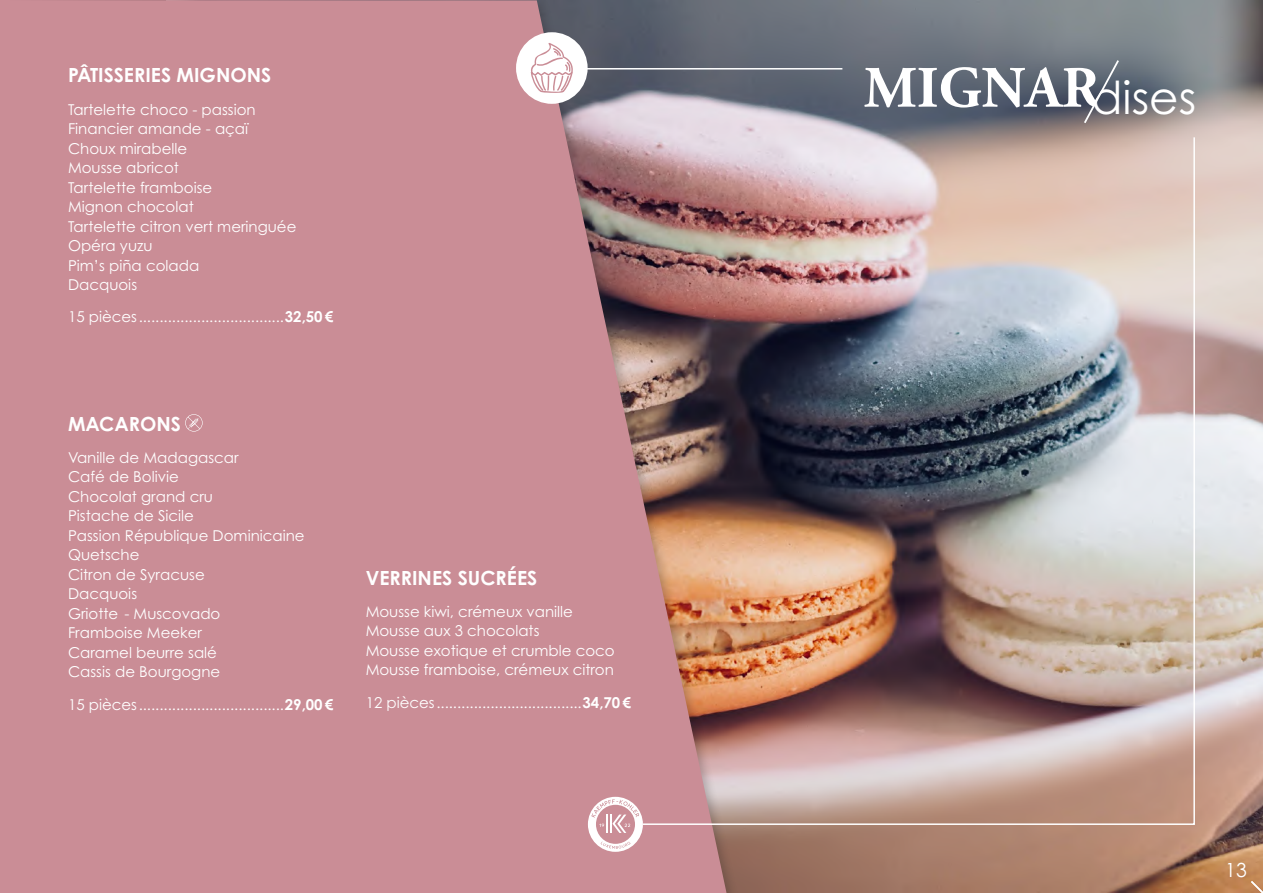
<style>
.page{position:relative;width:1263px;height:893px;background:#fff}
.page>*{position:absolute;margin:0;border:0;box-sizing:border-box;transform-origin:0 0}
.t1{font:700 58.5px "Adobe Garamond Pro";color:#fff}
.t2{font:700 19.5px "Century Gothic Pro";color:#fff}
.t3{font:19.5px "Century Gothic Pro";color:#fff}
.t4{font:15px/19.5px "Century Gothic Pro";color:#fff}
.s1{font-weight:700}
</style>
<div class="page">
<img style="left:739px;top:0;width:524px;height:893px">
<div style="left:0;top:0;width:726px;height:893px;background:#ca8d96"></div>
<svg style="left:1249px;top:879px;width:14px;height:14px"></svg>
<img style="left:641px;top:136px;width:555px;height:690px">
<svg style="left:588px;top:797px;width:55px;height:55px"></svg>
<div style="left:516px;top:32px;width:72px;height:72px;background:#fff;border-radius:50%"></div>
<svg style="left:530px;top:43px;width:43px;height:50px"></svg>
<svg style="left:1082px;top:58px;width:39px;height:67px"></svg>
<svg style="left:185px;top:414px;width:18px;height:18px"></svg>
<hr style="left:586px;top:68px;width:256px;height:2px;background:#fff">
<h2 class="t2" style="left:68px;top:63px;width:205px">PÂTISSERIES MIGNONS</h2>
<p class="t4" style="left:68px;top:99px;width:230px">Tartelette choco - passion<br>Financier amande - açaï<br>Choux mirabelle<br>Mousse abricot<br>Tartelette framboise<br>Mignon chocolat<br>Tartelette citron vert meringuée<br>Opéra yuzu<br>Pim’s piña colada<br>Dacquois</p>
<p class="t4" style="left:68px;top:307px;width:267px">15 pièces...................................<span class="s1">32,50€</span></p>
<h2 class="t2" style="left:68px;top:411px;width:115px">MACARONS</h2>
<p class="t4" style="left:68px;top:447px;width:238px">Vanille de Madagascar<br>Café de Bolivie<br>Chocolat grand cru<br>Pistache de Sicile<br>Passion République Dominicaine<br>Quetsche<br>Citron de Syracuse<br>Dacquois<br>Griotte - Muscovado<br>Framboise Meeker<br>Caramel beurre salé<br>Cassis de Bourgogne</p>
<p class="t4" style="left:68px;top:694px;width:267px">15 pièces...................................<span class="s1">29,00€</span></p>
<h2 class="t2" style="left:366px;top:565px;width:173px">VERRINES SUCRÉES</h2>
<p class="t4" style="left:366px;top:601px;width:250px">Mousse kiwi, crémeux vanille<br>Mousse aux 3 chocolats<br>Mousse exotique et crumble coco<br>Mousse framboise, crémeux citron</p>
<p class="t4" style="left:366px;top:692px;width:267px">12 pièces...................................<span class="s1">34,70€</span></p>
<h1 class="t1" style="left:864px;top:54px;width:334px">MIGNAR<sub>dises</sub></h1>
<h2 class="t3" style="left:1225px;top:858px;width:23px">13</h2>
</div>
